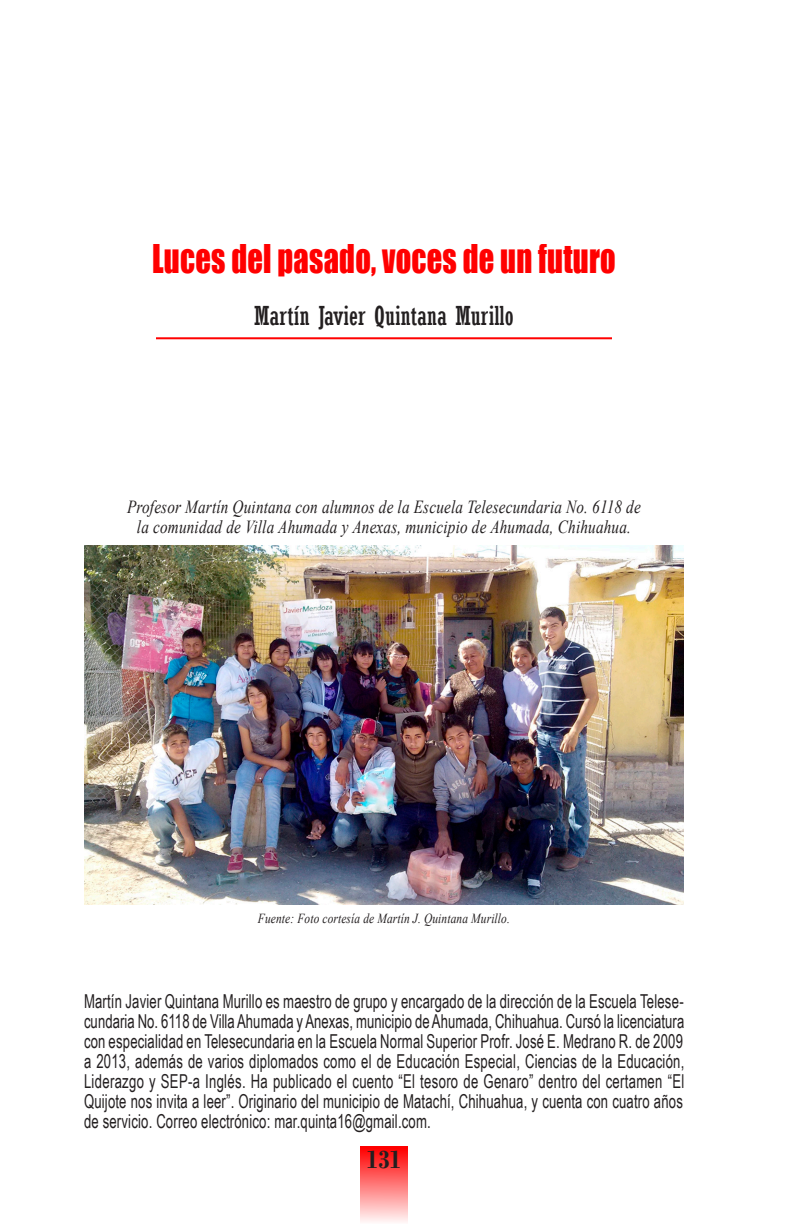
<style>
.page{position:relative;width:792px;height:1224px;background:#fff}
.page>*{position:absolute;margin:0;border:0;box-sizing:border-box;transform-origin:0 0}
.t1{font:36.8px "Impact";letter-spacing:.01em;color:#f00;scale:.83 1}
.t2{font:700 26.4px "Bodoni";color:#231f20;scale:.86 1}
.t3{font:condensed 26px "Rockwell";color:#231f20}
.t4{font:19.2px/20px "Arial Narrow";letter-spacing:.01em;color:#231f20;text-align:justify;scale:.83 1}
.t5{font:italic 18.4px/20px "Times New Roman";letter-spacing:.01em;color:#231f20;text-align:center;scale:.83 1}
.t6{font:italic 13.8px "Times New Roman";letter-spacing:.01em;color:#231f20;scale:.83 1}
</style>
<div class="page">
<div style="left:360px;top:1146px;width:48px;height:78px;background:linear-gradient(to bottom,#f00,#fff7f7)"></div>
<hr style="left:156px;top:337px;width:456px;height:2px;background:#f00">
<img style="left:84px;top:546px;width:600px;height:358px">
<h1 class="t1" style="left:152px;top:236px;width:560px">Luces del pasado, voces de un futuro</h1>
<h3 class="t3" style="left:254px;top:301px;width:261px">Martín Javier Quintana Murillo</h3>
<p class="t5" style="left:127px;top:497px;width:620px">Profesor Martín Quintana con alumnos de la Escuela Telesecundaria No. 6118 de la comunidad de Villa Ahumada y Anexas, municipio de Ahumada, Chihuahua.</p>
<p class="t6" style="left:258px;top:911px;width:305px">Fuente: Foto cortesía de Martín J. Quintana Murillo.</p>
<p class="t4" style="left:84px;top:991px;width:725px">Martín Javier Quintana Murillo es maestro de grupo y encargado de la dirección de la Escuela Telese&shy;cundaria No. 6118 de Villa Ahumada y Anexas, municipio de Ahumada, Chihuahua. Cursó la licenciatura con especialidad en Telesecundaria en la Escuela Normal Superior Profr. José E. Medrano R. de 2009 a 2013, además de varios diplomados como el de Educación Especial, Ciencias de la Educación, Liderazgo y SEP-a Inglés. Ha publicado el cuento “El tesoro de Genaro” dentro del certamen “El Quijote nos invita a leer”. Originario del municipio de Matachí, Chihuahua, y cuenta con cuatro años de servicio. Correo electrónico: mar.quinta16@gmail.com.</p>
<h2 class="t2" style="left:367px;top:1144px;width:41px">131</h2>
</div>
